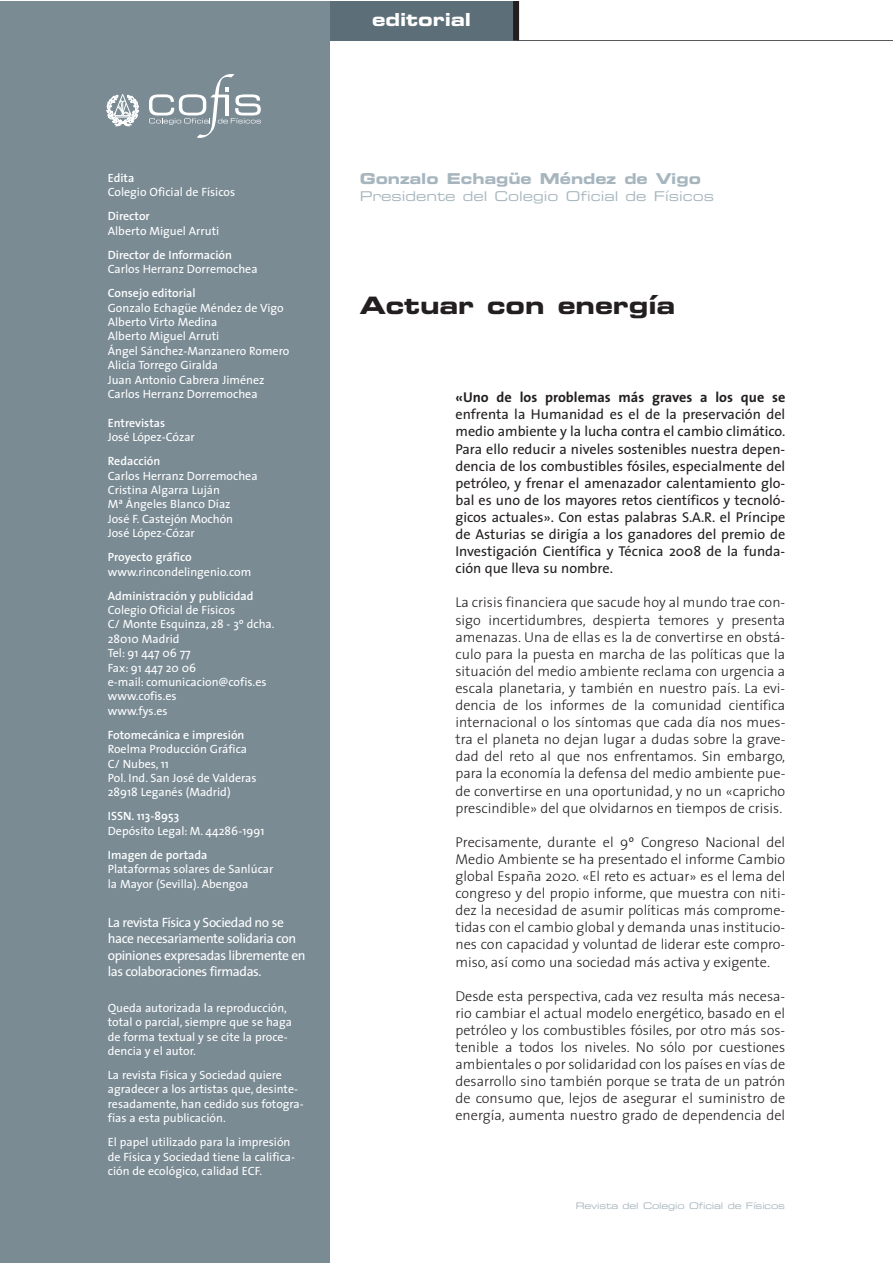
<style>
.page{position:relative;width:893px;height:1263px;background:#fff}
.page>*{position:absolute;margin:0;border:0;box-sizing:border-box;transform-origin:0 0}
.t1{font:24px "Eurostile Bold Extended Two";color:#231f20}
.t2{font:18px "Eurostile Bold Extended Two";color:#fff}
.t3{font:15px "Eurostile Bold Extended Two";color:#a7b6be}
.t4{font:300 14.25px/17.1px "The Sans";color:#231f20;text-align:justify}
.t5{font:14.25px/17.1px "The Sans";color:#231f20;text-align:justify}
.t6{font:700 14.25px "The Sans";color:#231f20}
.t7{font:13.5px/16.2px "The Sans";letter-spacing:-.03em;color:#fff}
.t8{font:13.5px "Eurostile Extended Two";color:#a7b6be}
.t9{font:12px/14.4px "The Sans";color:#fff}
.t10{font:600 12px "The Sans";color:#fff}
.t11{font:9px "Eurostile Extended Two";letter-spacing:-.02em;color:#a7b6be}
</style>
<div class="page">
<div style="left:0;top:1px;width:330px;height:1262px;background:#7a8b94"></div>
<hr style="left:330px;top:40px;width:562px;height:1px;background:#57585a">
<div style="left:330px;top:1px;width:186px;height:40px;background:#5c6f78"></div>
<div style="left:513px;top:1px;width:6px;height:40px;background:#231f20"></div>
<svg style="left:107px;top:94px;width:32px;height:32px"></svg>
<svg style="left:149px;top:74px;width:112px;height:64px"></svg>
<hr style="left:226px;top:95px;width:3px;height:20px;background:#fff">
<p class="t2" style="left:372px;top:13px;width:101px">editorial</p>
<p class="t10" style="left:108px;top:173px;width:28px">Edita</p>
<p class="t9" style="left:108px;top:186px;width:129px">Colegio Oficial de Físicos</p>
<p class="t10" style="left:108px;top:212px;width:44px">Director</p>
<p class="t9" style="left:108px;top:225px;width:113px">Alberto Miguel Arruti</p>
<p class="t10" style="left:108px;top:250px;width:126px">Director de Información</p>
<p class="t9" style="left:108px;top:263px;width:151px">Carlos Herranz Dorremochea</p>
<p class="t10" style="left:108px;top:288px;width:89px">Consejo editorial</p>
<p class="t9" style="left:108px;top:301px;width:183px">Gonzalo Echagüe Méndez de Vigo<br>Alberto Virto Medina<br>Alberto Miguel Arruti<br>Ángel Sánchez-Manzanero Romero<br>Alicia Torrego Giralda<br>Juan Antonio Cabrera Jiménez<br>Carlos Herranz Dorremochea</p>
<p class="t10" style="left:108px;top:418px;width:59px">Entrevistas</p>
<p class="t9" style="left:108px;top:431px;width:89px">José López-Cózar</p>
<p class="t10" style="left:108px;top:456px;width:54px">Redacción</p>
<p class="t9" style="left:108px;top:469px;width:151px">Carlos Herranz Dorremochea<br>Cristina Algarra Luján<br>Mª Ángeles Blanco Díaz<br>José F. Castejón Mochón<br>José López-Cózar</p>
<p class="t10" style="left:108px;top:552px;width:85px">Proyecto gráfico</p>
<p class="t9" style="left:108px;top:565px;width:145px">www.rincondelingenio.com</p>
<p class="t10" style="left:108px;top:591px;width:147px">Administración y publicidad</p>
<p class="t9" style="left:108px;top:604px;width:168px">Colegio Oficial de Físicos<br>C/ Monte Esquinza, 28 - 3º dcha.<br>28010 Madrid<br>Tel: 91 447 06 77<br>Fax: 91 447 20 06<br>e-mail: comunicacion@cofis.es www.cofis.es<br>www.fys.es</p>
<p class="t10" style="left:108px;top:730px;width:138px">Fotomecánica e impresión</p>
<p class="t9" style="left:108px;top:743px;width:150px">Roelma Producción Gráfica<br>C/ Nubes, 11<br>Pol. Ind. San José de Valderas<br>28918 Leganés (Madrid)</p>
<p class="t10" style="left:108px;top:812px;width:73px">ISSN. 113-8953</p>
<p class="t9" style="left:108px;top:825px;width:158px">Depósito Legal: M. 44286-1991</p>
<p class="t10" style="left:108px;top:850px;width:101px">Imagen de portada</p>
<p class="t9" style="left:108px;top:863px;width:167px">Plataformas solares de Sanlúcar la Mayor (Sevilla). Abengoa</p>
<p class="t7" style="left:108px;top:916px;width:199px">La revista Física y Sociedad no se hace necesariamente solidaria con opiniones expresadas libremente en las colaboraciones firmadas.</p>
<p class="t9" style="left:108px;top:1002px;width:186px">Queda autorizada la reproducción, total o parcial, siempre que se haga de forma textual y se cite la proce&shy;dencia y el autor.</p>
<p class="t9" style="left:108px;top:1069px;width:198px">La revista Física y Sociedad quiere agradecer a los artistas que, desinte&shy;resadamente, han cedido sus fotogra&shy;fías a esta publicación.</p>
<p class="t9" style="left:108px;top:1136px;width:189px">El papel utilizado para la impresión de Física y Sociedad tiene la califica&shy;ción de ecológico, calidad ECF.</p>
<p class="t3" style="left:360px;top:173px;width:343px">Gonzalo Echagüe Méndez de Vigo</p>
<p class="t8" style="left:360px;top:191px;width:356px">Presidente del Colegio Oficial de Físicos</p>
<h1 class="t1" style="left:360px;top:297px;width:317px">Actuar con energía</h1>
<p class="t6" style="left:455px;top:392px;width:331px">«Uno de los problemas más graves a los que se</p>
<p class="t5" style="left:455px;top:407px;width:331px">enfrenta la Humanidad es el de la preservación del medio ambiente y la lucha contra el cambio climático.<br>Para ello reducir a niveles sostenibles nuestra depen&shy;dencia de los combustibles fósiles, especialmente del petróleo, y frenar el amenazador calentamiento glo&shy;bal es uno de los mayores retos científicos y tecnoló&shy;gicos actuales». Con estas palabras S.A.R. el Príncipe de Asturias se dirigía a los ganadores del premio de Investigación Científica y Técnica 2008 de la funda&shy;ción que lleva su nombre.</p>
<p class="t4" style="left:455px;top:595px;width:331px">La crisis financiera que sacude hoy al mundo trae con&shy;sigo incertidumbres, despierta temores y presenta amenazas. Una de ellas es la de convertirse en obstá&shy;culo para la puesta en marcha de las políticas que la situación del medio ambiente reclama con urgencia a escala planetaria, y también en nuestro país. La evi&shy;dencia de los informes de la comunidad científica internacional o los síntomas que cada día nos mues&shy;tra el planeta no dejan lugar a dudas sobre la grave&shy;dad del reto al que nos enfrentamos. Sin embargo, para la economía la defensa del medio ambiente pue&shy;de convertirse en una oportunidad, y no un «capricho prescindible» del que olvidarnos en tiempos de crisis.</p>
<p class="t4" style="left:455px;top:835px;width:331px">Precisamente, durante el 9º Congreso Nacional del Medio Ambiente se ha presentado el informe Cambio global España 2020. «El reto es actuar» es el lema del congreso y del propio informe, que muestra con niti&shy;dez la necesidad de asumir políticas más comprome&shy;tidas con el cambio global y demanda unas institucio&shy;nes con capacidad y voluntad de liderar este compro&shy;miso, así como una sociedad más activa y exigente.</p>
<p class="t4" style="left:455px;top:989px;width:331px">Desde esta perspectiva, cada vez resulta más necesa&shy;rio cambiar el actual modelo energético, basado en el petróleo y los combustibles fósiles, por otro más sos&shy;tenible a todos los niveles. No sólo por cuestiones ambientales o por solidaridad con los países en vías de desarrollo sino también porque se trata de un patrón de consumo que, lejos de asegurar el suministro de energía, aumenta nuestro grado de dependencia del</p>
<p class="t11" style="left:576px;top:1202px;width:211px">Revista del Colegio Oficial de Físicos</p>
</div>
